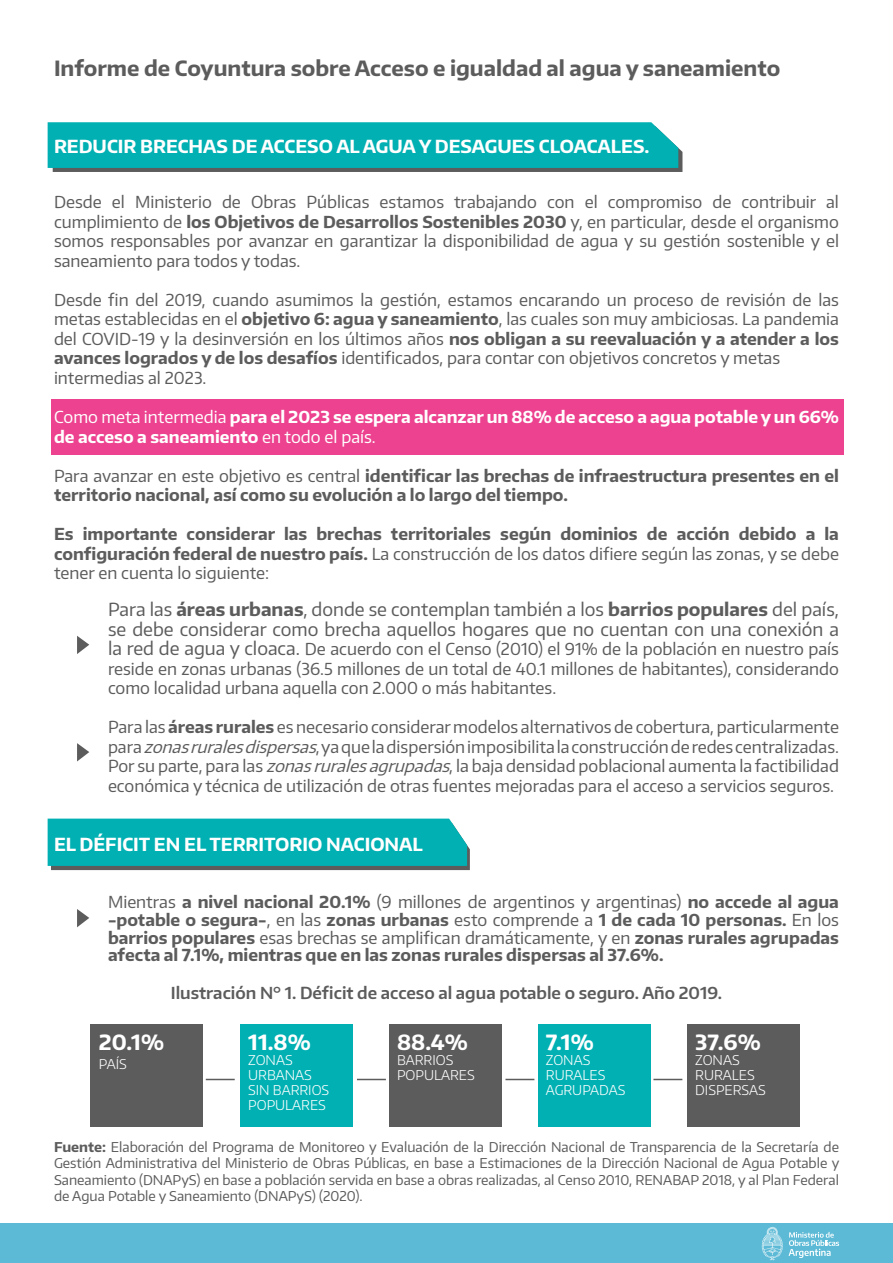
<style>
.page{position:relative;width:893px;height:1263px;background:#fff}
.page>*{position:absolute;margin:0;border:0;box-sizing:border-box;transform-origin:0 0}
.Heading_2{font:700 21px "Encode Sans";color:#5c5c5c}
.FUENTE{font:700 21px "Encode Sans";color:#fff}
.Bulleteos{font:18px/19.5px "Encode Sans";color:#5c5c5c}
.Subtitulos_celeste{font:700 18px "Encode Sans";color:#fff}
.texto{font:16.5px/19.5px "Encode Sans";color:#5c5c5c;text-align:justify}
.Bulleteos-2{font:16.5px/19.5px "Encode Sans";color:#5c5c5c;text-align:justify}
.texto-2{font:700 16.5px/19.5px "Encode Sans";color:#5c5c5c}
.Bulleteos-3{font:700 16.5px/17.9px "Encode Sans";color:#5c5c5c;text-align:justify}
.texto-3{font:700 16.5px/19.5px "Encode Sans";color:#fff}
.Titulos_Ilustración{font:600 16.5px "Encode Sans";color:#5c5c5c}
.FUENTE-2{font:13.5px/16.5px "Encode Sans";color:#5c5c5c;text-align:justify}
.FUENTE-3{font:300 13.5px/15px "Encode Sans";color:#fff}
.s1{font-weight:700}
.s2{font-weight:400}
.s3{font-size:18px}
.s4{font-style:italic}
</style>
<div class="page">
<div style="left:0;top:1223px;width:893px;height:40px;background:#5cbad6"></div>
<svg style="left:762px;top:1227px;width:21px;height:33px"></svg>
<svg style="left:789px;top:1232px;width:50px;height:26px"></svg>
<svg style="left:206px;top:1079px;width:29px;height:1px"></svg>
<svg style="left:505px;top:1079px;width:29px;height:1px"></svg>
<svg style="left:357px;top:1079px;width:29px;height:1px"></svg>
<svg style="left:653px;top:1079px;width:29px;height:1px"></svg>
<div style="left:241px;top:1025px;width:112px;height:102px;background:#00b0b3"></div>
<div style="left:390px;top:1025px;width:112px;height:102px;background:#5c5c5c"></div>
<div style="left:688px;top:1025px;width:112px;height:102px;background:#5c5c5c"></div>
<div style="left:538px;top:1025px;width:113px;height:102px;background:#00b0b3"></div>
<div style="left:90px;top:1025px;width:112px;height:102px;background:#5c5c5c"></div>
<div style="left:52px;top:400px;width:792px;height:55px;background:#ed428f"></div>
<svg style="left:48px;top:122px;width:634px;height:50px;background:#0caaad"></svg>
<svg style="left:48px;top:819px;width:422px;height:51px;background:#0baaad"></svg>
<svg style="left:77px;top:636px;width:12px;height:18px"></svg>
<svg style="left:77px;top:743px;width:12px;height:18px"></svg>
<svg style="left:77px;top:909px;width:12px;height:18px"></svg>
<p class="Heading_2" style="left:54px;top:54px;width:728px">Informe de Coyuntura sobre Acceso e igualdad al agua y saneamiento</p>
<p class="Subtitulos_celeste" style="left:54px;top:135px;width:597px">REDUCIR BRECHAS DE ACCESO AL AGUA Y DESAGUES CLOACALES.</p>
<p class="texto" style="left:54px;top:192px;width:786px">Desde el Ministerio de Obras Públicas estamos trabajando con el compromiso de contribuir al cumplimiento de <span class="s1">los Objetivos de Desarrollos Sostenibles 2030</span> y, en particular, desde el organismo somos responsables por avanzar en garantizar la disponibilidad de agua y su gestión sostenible y el saneamiento para todos y todas.</p>
<p class="texto" style="left:54px;top:290px;width:786px">Desde fin del 2019, cuando asumimos la gestión, estamos encarando un proceso de revisión de las metas establecidas en el <span class="s1">objetivo 6: agua y saneamiento</span>, las cuales son muy ambiciosas. La pandemia del COVID-19 y la desinversión en los últimos años <span class="s1">nos obligan a su reevaluación y a atender a los avances logrados y de los desafíos</span> identificados, para contar con objetivos concretos y metas</p>
<p class="texto" style="left:54px;top:368px;width:154px">intermedias al 2023.</p>
<p class="texto-3" style="left:54px;top:407px;width:786px"><span class="s2">Como meta intermedia</span> para el 2023 se espera alcanzar un 88% de acceso a agua potable y un 66% de acceso a saneamiento <span class="s2">en todo el país.</span></p>
<p class="texto-2" style="left:54px;top:465px;width:786px"><span class="s2">Para avanzar en este objetivo es central</span> identificar las brechas de infraestructura presentes en el territorio nacional, así como su evolución a lo largo del tiempo.</p>
<p class="texto-2" style="left:54px;top:524px;width:786px;text-align:justify">Es importante considerar las brechas territoriales según dominios de acción debido a la configuración federal de nuestro país. <span class="s2">La construcción de los datos difiere según las zonas, y se debe tener en cuenta lo siguiente:</span></p>
<p class="Bulleteos" style="left:108px;top:599px;width:732px">Para las <span class="s1">áreas urbanas</span>, donde se contemplan también a los <span class="s1">barrios populares</span> del país, se debe considerar como brecha aquellos hogares que no cuentan con una conexión a</p>
<p class="Bulleteos-2" style="left:108px;top:639px;width:732px"><span class="s3">la red de agua y cloaca.</span> De acuerdo con el Censo (2010) el 91% de la población en nuestro país reside en zonas urbanas (36.5 millones de un total de 40.1 millones de habitantes), considerando como localidad urbana aquella con 2.000 o más habitantes.</p>
<p class="Bulleteos-2" style="left:108px;top:717px;width:732px">Para las <span class="s1">áreas rurales</span> es necesario considerar modelos alternativos de cobertura, particularmente para <span class="s4">zonasruralesdispersas</span>, ya que la dispersión imposibilita la construcción de redes centralizadas.<br>Por su parte, para las <span class="s4">zonasruralesagrupadas</span>, la baja densidad poblacional aumenta la factibilidad económica y técnica de utilización de otras fuentes mejoradas para el acceso a servicios seguros.</p>
<p class="Subtitulos_celeste" style="left:54px;top:832px;width:370px">EL DÉFICIT EN EL TERRITORIO NACIONAL</p>
<p class="Bulleteos-3" style="left:108px;top:892px;width:732px"><span class="s2">Mientras</span> a nivel nacional 20.1% <span class="s2">(9 millones de argentinos y argentinas)</span> no accede al agua -potable o segura-<span class="s2">, en las</span> zonas urbanas <span class="s2">esto comprende a</span> 1 de cada 10 personas. <span class="s2">En los </span>barrios populares <span class="s2">esas brechas se amplifican dramáticamente, y en</span> zonas rurales agrupadas afecta al 7.1%, mientras que en las zonas rurales dispersas al 37.6%.</p>
<p class="Titulos_Ilustración" style="left:171px;top:982px;width:553px">Ilustración N° 1. Déficit de acceso al agua potable o seguro. Año 2019.</p>
<p class="FUENTE" style="left:99px;top:1028px;width:67px">20.1%</p>
<p class="FUENTE-3" style="left:99px;top:1056px;width:30px">PAÍS</p>
<p class="FUENTE" style="left:248px;top:1028px;width:64px">11.8%</p>
<p class="FUENTE-3" style="left:248px;top:1052px;width:83px">ZONAS<br>URBANAS<br>SIN BARRIOS<br>POPULARES</p>
<p class="FUENTE" style="left:397px;top:1028px;width:72px">88.4%</p>
<p class="FUENTE-3" style="left:397px;top:1052px;width:79px">BARRIOS<br>POPULARES</p>
<p class="FUENTE" style="left:546px;top:1028px;width:49px">7.1%</p>
<p class="FUENTE-3" style="left:546px;top:1052px;width:81px">ZONAS<br>RURALES<br>AGRUPADAS</p>
<p class="FUENTE" style="left:695px;top:1028px;width:67px">37.6%</p>
<p class="FUENTE-3" style="left:695px;top:1052px;width:72px">ZONAS<br>RURALES<br>DISPERSAS</p>
<p class="FUENTE-2" style="left:54px;top:1138px;width:787px"><span class="s1">Fuente:</span> Elaboración del Programa de Monitoreo y Evaluación de la Dirección Nacional de Transparencia de la Secretaría de Gestión Administrativa del Ministerio de Obras Públicas, en base a Estimaciones de la Dirección Nacional de Agua Potable y Saneamiento (DNAPyS) en base a población servida en base a obras realizadas, al Censo 2010, RENABAP 2018, y al Plan Federal de Agua Potable y Saneamiento (DNAPyS) (2020).</p>
</div>
